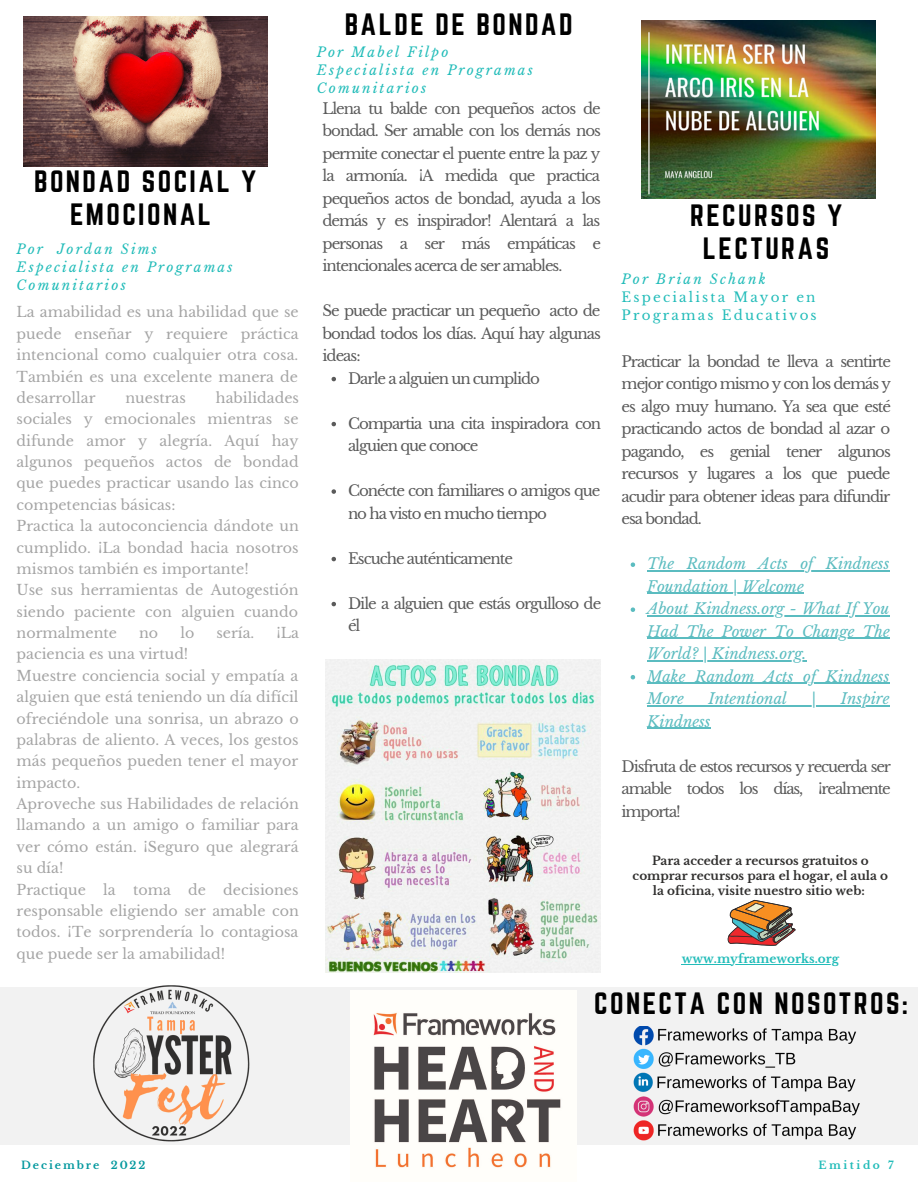
<style>
.page{position:relative;width:918px;height:1188px;background:#fff}
.page>*{position:absolute;margin:0;border:0;box-sizing:border-box;transform-origin:0 0}
.t1{font:27px/32.7px "Norwester";letter-spacing:.09em;color:#000;text-align:center}
.t2{font:15px/22.5px "Libre Baskerville";letter-spacing:-.07em;color:#000;text-align:justify}
.t3{font:italic 15px/22.5px "Libre Baskerville";color:#03989e}
.t4{font:14.25px/21.3px "Libre Baskerville";color:#737373}
.t5{font:italic 13.5px/18px "Libre Baskerville";letter-spacing:.16em;color:#22bcb9}
.t6{font:13.5px/18px "Libre Baskerville";letter-spacing:.16em;color:#22bcb9}
.t7{font:700 12px/14.7px "Libre Baskerville";color:#302f2e;text-align:center}
.t8{font:700 12px "Libre Baskerville";color:#22bcb9}
.t9{font:700 10.65px "Libre Baskerville";letter-spacing:.18em;color:#03989e}
.t10{font:700 10.65px "Libre Baskerville";letter-spacing:.24em;color:#22bcb9}
</style>
<div class="page">
<div style="left:0;top:987px;width:918px;height:158px;background:#f2f2f2"></div>
<hr style="left:682px;top:964px;width:157px;height:1px;background:#22bcb9">
<svg style="left:727px;top:900px;width:69px;height:46px"></svg>
<img style="left:633px;top:1027px;width:227px;height:114px">
<img style="left:93px;top:985px;width:157px;height:157px">
<img style="left:23px;top:17px;width:244px;height:149px">
<img style="left:350px;top:990px;width:226px;height:178px">
<img style="left:641px;top:20px;width:234px;height:178px">
<img style="left:326px;top:660px;width:274px;height:312px">
<svg style="left:332px;top:377px;width:4px;height:4px"></svg>
<svg style="left:332px;top:422px;width:4px;height:4px"></svg>
<svg style="left:332px;top:489px;width:4px;height:5px"></svg>
<svg style="left:332px;top:557px;width:4px;height:4px"></svg>
<svg style="left:332px;top:602px;width:4px;height:4px"></svg>
<svg style="left:631px;top:562px;width:4px;height:5px"></svg>
<hr style="left:647px;top:570px;width:242px;height:1px;background:#03989e">
<hr style="left:647px;top:593px;width:157px;height:1px;background:#03989e">
<svg style="left:631px;top:607px;width:4px;height:5px"></svg>
<hr style="left:647px;top:615px;width:242px;height:1px;background:#03989e">
<hr style="left:647px;top:638px;width:243px;height:1px;background:#03989e">
<hr style="left:647px;top:660px;width:156px;height:1px;background:#03989e">
<svg style="left:631px;top:675px;width:4px;height:4px"></svg>
<hr style="left:647px;top:683px;width:242px;height:1px;background:#03989e">
<hr style="left:647px;top:705px;width:243px;height:1px;background:#03989e">
<hr style="left:647px;top:728px;width:64px;height:1px;background:#03989e">
<h1 class="t1" style="left:345px;top:8px;width:230px">BALDE DE BONDAD</h1>
<p class="t5" style="left:317px;top:43px;width:217px">Por Mabel Filpo<br>Especialista en Programas<br>Comunitarios</p>
<p class="t2" style="left:323px;top:97px;width:280px">Llena tu balde con pequeños actos de bondad. Ser amable con los demás nos permite conectar el puente entre la paz y la armonía. ¡A medida que practica pequeños actos de bondad, ayuda a los demás y es inspirador! Alentará a las personas a ser más empáticas e intencionales acerca de ser amables.</p>
<p class="t2" style="left:323px;top:300px;width:280px">Se puede practicar un pequeño acto de bondad todos los días. Aquí hay algunas ideas:</p>
<h1 class="t1" style="left:34px;top:165px;width:224px">BONDAD SOCIAL Y<br>EMOCIONAL</h1>
<h1 class="t1" style="left:690px;top:199px;width:153px">RECURSOS Y</h1>
<p class="t5" style="left:17px;top:240px;width:142px">Por Jordan Sims</p>
<h1 class="t1" style="left:703px;top:232px;width:128px">LECTURAS</h1>
<p class="t5" style="left:17px;top:258px;width:217px">Especialista en Programas<br>Comunitarios</p>
<p class="t5" style="left:622px;top:270px;width:145px">Por Brian Schank</p>
<p class="t6" style="left:622px;top:288px;width:197px">Especialista Mayor en<br>Programas Educativos</p>
<p class="t4" style="left:17px;top:302px;width:284px;text-align:justify">La amabilidad es una habilidad que se puede enseñar y requiere práctica intencional como cualquier otra cosa.<br>También es una excelente manera de desarrollar</p>
<p class="t2" style="left:622px;top:350px;width:271px">Practicar la bondad te lleva a sentirte mejor contigo mismo y con los demás y es algo muy humano. Ya sea que esté practicando actos de bondad al azar o pagando, es genial tener algunos recursos y lugares a los que puede acudir para obtener ideas para difundir esa bondad.</p>
<p class="t2" style="left:348px;top:367px;width:194px">Darle a alguien un cumplido</p>
<p class="t2" style="left:348px;top:412px;width:255px">Compartia una cita inspiradora con alguien que conoce</p>
<p class="t2" style="left:348px;top:480px;width:254px">Conécte con familiares o amigos que no ha visto en mucho tiempo</p>
<p class="t2" style="left:348px;top:547px;width:166px">Escuche auténticamente</p>
<p class="t2" style="left:348px;top:592px;width:255px">Dile a alguien que estás orgulloso de él</p>
<p class="t4" style="left:17px;top:387px;width:284px;text-indent:199px">habilidades sociales y emocionales mientras se difunde amor y alegría. Aquí hay algunos pequeños actos de bondad que puedes practicar usando las cinco competencias básicas:<br>Practica la autoconciencia dándote un cumplido. ¡La bondad hacia nosotros mismos también es importante!<br>Use sus herramientas de Autogestión siendo paciente con alguien cuando normalmente</p>
<p class="t4" style="left:126px;top:387px;width:62px">nuestras</p>
<p class="t3" style="left:647px;top:553px;width:244px">The Random Acts of Kindness<br>Foundation | Welcome<br>About Kindness.org - What If You<br>Had The Power To Change The<br>World? | Kindness.org.<br>Make Random Acts of Kindness<br>More</p>
<p class="t4" style="left:139px;top:622px;width:21px">no</p>
<p class="t4" style="left:180px;top:622px;width:15px">lo</p>
<p class="t4" style="left:216px;top:622px;width:39px">sería.</p>
<p class="t4" style="left:276px;top:622px;width:24px">¡La</p>
<p class="t4" style="left:17px;top:644px;width:284px">paciencia es una virtud!<br>Muestre conciencia social y empatía a alguien que está teniendo un día difícil ofreciéndole una sonrisa, un abrazo o palabras de aliento. A veces, los gestos más pequeños pueden tener el mayor impacto.<br>Aproveche sus Habilidades de relación llamando a un amigo o familiar para ver cómo están. ¡Seguro que alegrará su día!<br>Practique la toma de decisiones responsable eligiendo ser amable con todos. ¡Te sorprendería lo contagiosa que puede ser la amabilidad!</p>
<p class="t3" style="left:708px;top:688px;width:80px">Intentional</p>
<p class="t3" style="left:811px;top:688px;width:7px">|</p>
<p class="t3" style="left:841px;top:688px;width:50px">Inspire</p>
<p class="t3" style="left:647px;top:710px;width:65px">Kindness</p>
<p class="t2" style="left:622px;top:755px;width:271px">Disfruta de estos recursos y recuerda ser amable todos los días, ¡realmente importa!</p>
<p class="t7" style="left:633px;top:854px;width:257px">Para acceder a recursos gratuitos o comprar recursos para el hogar, el aula o la oficina, visite nuestro sitio web:</p>
<p class="t8" style="left:682px;top:952px;width:159px">www.myframeworks.org</p>
<h1 class="t1" style="left:594px;top:986px;width:316px">CONECTA CON NOSOTROS:</h1>
<p class="t9" style="left:21px;top:1159px;width:126px">Deciembre 2022</p>
<p class="t10" style="left:818px;top:1159px;width:77px">Emitido 7</p>
</div>
